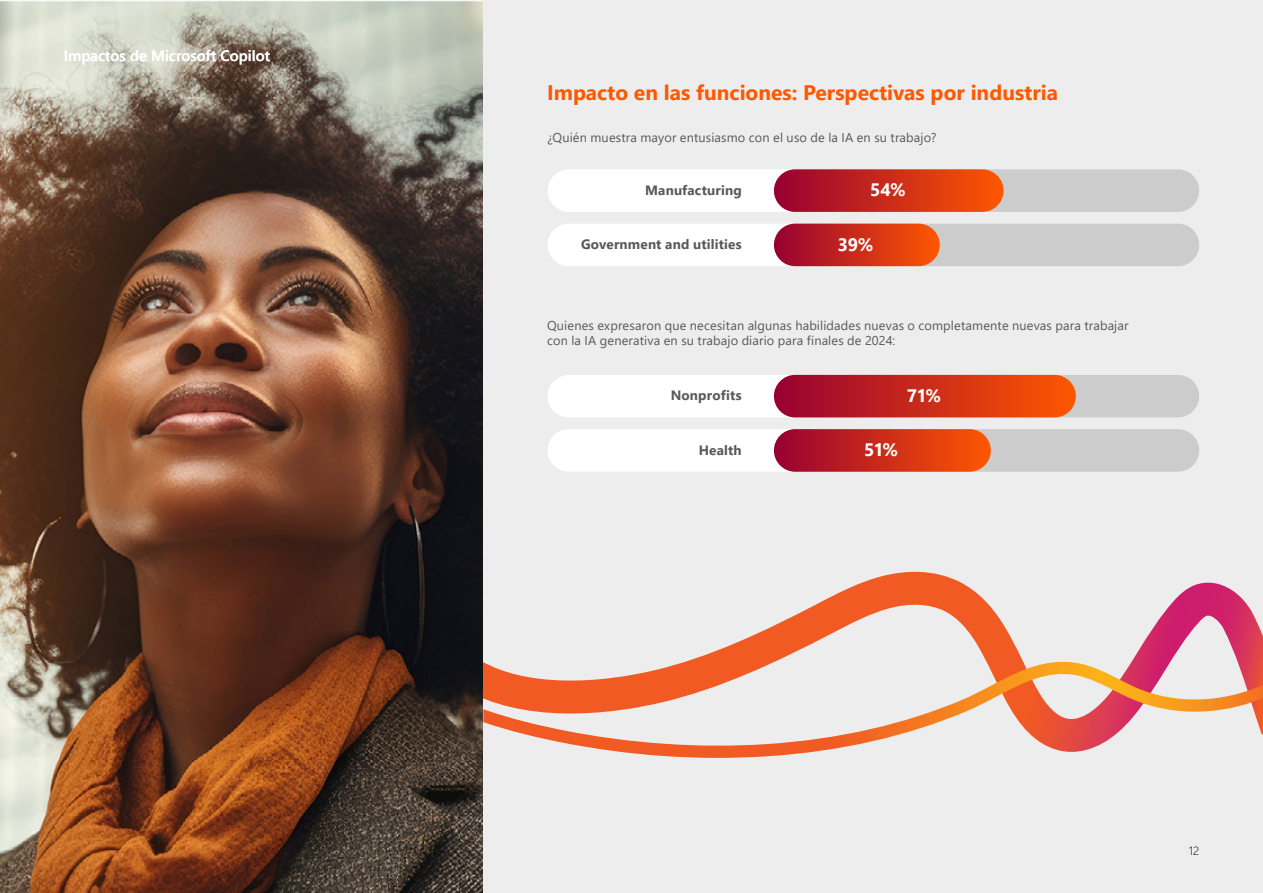
<style>
.page{position:relative;width:1263px;height:893px;background:#fff}
.page>*{position:absolute;margin:0;border:0;box-sizing:border-box;transform-origin:0 0}
.t1{font:700 21px "Segoe UI";color:#ff5800}
.t2{font:700 18px "Segoe UI";letter-spacing:-.025em;color:#fff}
.t3{font:600 15px "Segoe UI";color:#fff}
.t4{font:700 13.5px "Segoe UI";letter-spacing:.01em;color:#58585a}
.t5{font:12.75px/15.8px "Segoe UI";letter-spacing:.01em;color:#58585a}
.t6{font:300 12px "Segoe UI";color:#000}
</style>
<div class="page">
<img style="left:0;top:0;width:483px;height:893px">
<div style="left:483px;top:0;width:780px;height:893px;background:#ededed"></div>
<div style="left:548px;top:169px;width:243px;height:43px;background:#fff"></div>
<div style="left:774px;top:169px;width:425px;height:43px;background:#ccc;border-radius:21px"></div>
<div style="left:774px;top:169px;width:229px;height:43px;background:linear-gradient(to right,#970133,#fd5600);border-radius:21px"></div>
<div style="left:548px;top:224px;width:242px;height:42px;background:#fff"></div>
<div style="left:774px;top:224px;width:425px;height:42px;background:#ccc;border-radius:21px"></div>
<div style="left:774px;top:224px;width:166px;height:42px;background:linear-gradient(to right,#970031,#fd5803);border-radius:21px"></div>
<div style="left:548px;top:375px;width:242px;height:42px;background:#fff"></div>
<div style="left:774px;top:375px;width:425px;height:42px;background:#ccc;border-radius:21px"></div>
<div style="left:774px;top:375px;width:302px;height:42px;background:linear-gradient(to right,#970032,#fe5701);border-radius:21px"></div>
<div style="left:548px;top:429px;width:243px;height:43px;background:#fff"></div>
<div style="left:774px;top:429px;width:425px;height:43px;background:#ccc;border-radius:21px"></div>
<div style="left:774px;top:429px;width:217px;height:43px;background:linear-gradient(to right,#980132,#fd5802);border-radius:21px"></div>
<svg style="left:685px;top:571px;width:578px;height:91px"></svg>
<svg style="left:483px;top:662px;width:780px;height:96px"></svg>
<p class="t3" style="left:64px;top:41px;width:208px">Impactos de Microsoft Copilot</p>
<h1 class="t1" style="left:547px;top:73px;width:512px">Impacto en las funciones: Perspectivas por industria</h1>
<p class="t5" style="left:547px;top:128px;width:391px">¿Quién muestra mayor entusiasmo con el uso de la IA en su trabajo?</p>
<p class="t4" style="left:645px;top:177px;width:98px">Manufacturing</p>
<h2 class="t2" style="left:870px;top:173px;width:37px">54%</h2>
<p class="t4" style="left:581px;top:232px;width:162px">Government and utilities</p>
<h2 class="t2" style="left:838px;top:227px;width:37px">39%</h2>
<p class="t5" style="left:547px;top:316px;width:583px">Quienes expresaron que necesitan algunas habilidades nuevas o completamente nuevas para trabajar con la IA generativa en su trabajo diario para finales de 2024:</p>
<p class="t4" style="left:671px;top:383px;width:73px">Nonprofits</p>
<h2 class="t2" style="left:907px;top:379px;width:36px">71%</h2>
<p class="t4" style="left:699px;top:437px;width:45px">Health</p>
<h2 class="t2" style="left:864px;top:433px;width:35px">51%</h2>
<p class="t6" style="left:1189px;top:839px;width:12px">12</p>
</div>
